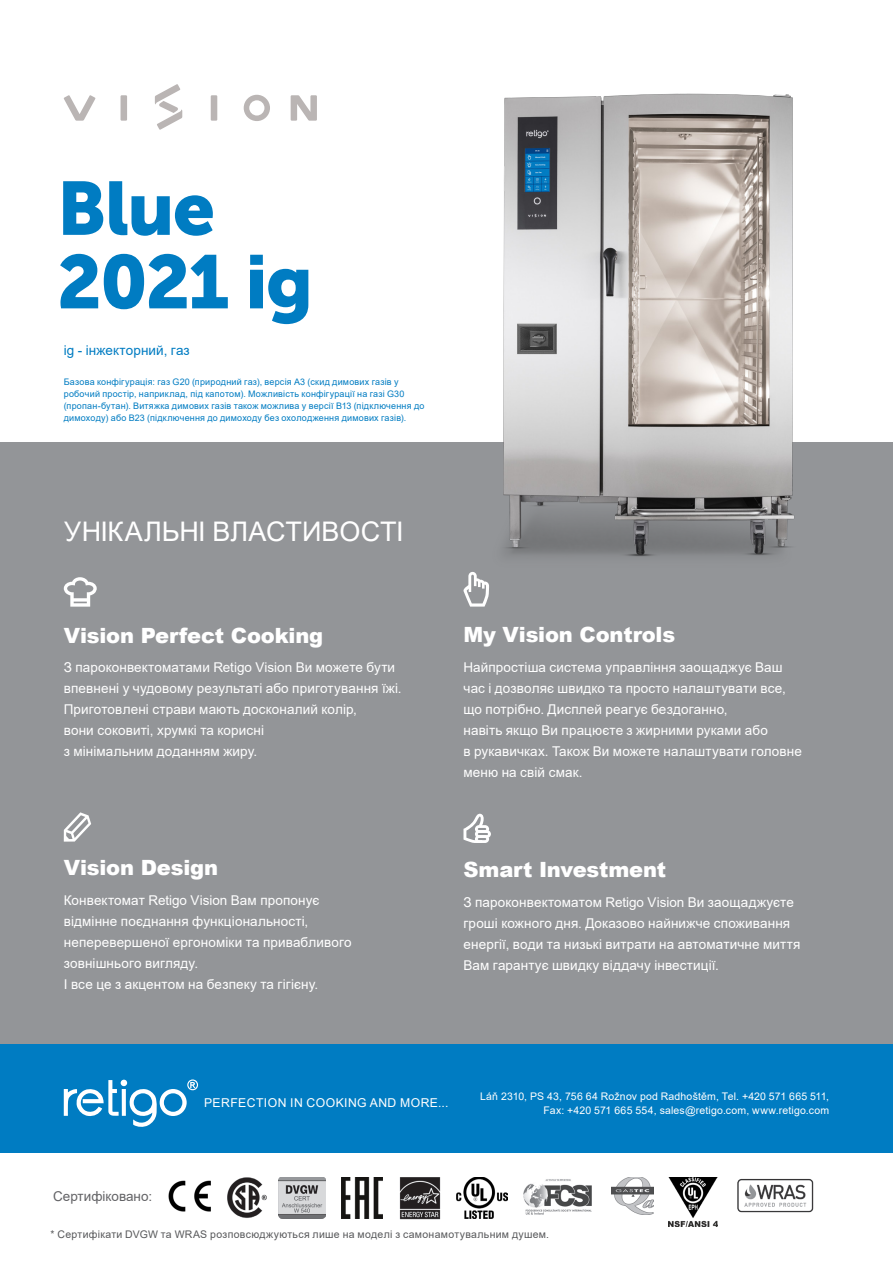
<style>
.page{position:relative;width:893px;height:1263px;background:#fff}
.page>*{position:absolute;margin:0;border:0;box-sizing:border-box;transform-origin:0 0}
.t1{font:75px "Museo Sans 900";letter-spacing:-.025em;color:#007cc2}
.t2{font:27px "Arial";color:#fff}
.t3{font:900 21px "Arial";letter-spacing:-.01em;color:#fff}
.Podnadpis{font:13.5px/21px "Arial";letter-spacing:.01em;color:#fff}
.Podnadpis-2{font:13.5px "Arial";letter-spacing:.01em;color:#007cc2}
.t4{font:13.5px "Arial";color:#636366}
.t5{font:12.15px "Arial";letter-spacing:.035em;color:#fff}
.t6{font:10.5px/13.5px "Arial";letter-spacing:.02em;color:#fff;text-align:right}
.t7{font:10.5px "Arial";letter-spacing:.03em;color:#57585a}
.Podnadpis-3{font:9px/12px "Arial";letter-spacing:.025em;color:#007cc2}
</style>
<div class="page">
<div style="left:0;top:1044px;width:893px;height:108px;background:#007cc2"></div>
<svg style="left:64px;top:1079px;width:134px;height:48px"></svg>
<img style="left:168px;top:1180px;width:43px;height:32px">
<img style="left:227px;top:1177px;width:40px;height:41px">
<img style="left:279px;top:1177px;width:46px;height:41px">
<img style="left:341px;top:1177px;width:42px;height:41px">
<img style="left:399px;top:1177px;width:42px;height:42px">
<img style="left:523px;top:1179px;width:69px;height:36px">
<img style="left:612px;top:1177px;width:41px;height:37px">
<img style="left:668px;top:1177px;width:49px;height:49px">
<img style="left:456px;top:1177px;width:51px;height:41px">
<img style="left:737px;top:1178px;width:77px;height:35px">
<div style="left:0;top:442px;width:893px;height:602px;background:#939598"></div>
<svg style="left:244px;top:95px;width:26px;height:26px"></svg>
<svg style="left:155px;top:84px;width:27px;height:46px"></svg>
<svg style="left:64px;top:95px;width:32px;height:26px"></svg>
<div style="left:211px;top:95px;width:6px;height:26px;background:#bab5b4"></div>
<div style="left:121px;top:95px;width:6px;height:26px;background:#bab5b4"></div>
<svg style="left:291px;top:95px;width:26px;height:26px"></svg>
<img style="left:503px;top:93px;width:291px;height:464px">
<svg style="left:64px;top:577px;width:33px;height:30px"></svg>
<svg style="left:64px;top:812px;width:27px;height:30px"></svg>
<svg style="left:463px;top:572px;width:26px;height:35px"></svg>
<svg style="left:463px;top:813px;width:28px;height:30px"></svg>
<h1 class="t1" style="left:57px;top:166px;width:160px">Blue</h1>
<h1 class="t1" style="left:57px;top:239px;width:258px">2021 ig</h1>
<p class="Podnadpis-2" style="left:64px;top:340px;width:127px">ig - інжекторний, газ</p>
<p class="Podnadpis-3" style="left:64px;top:375px;width:362px">Базова конфігурація: газ G20 (природний газ), версія A3 (скид димових газів у робочий простір, наприклад, під капотом). Можливість конфігурації на газі G30 (пропан-бутан). Витяжка димових газів також можлива у версії B13 (підключення до димоходу) або B23 (підключення до димоходу без охолодження димових газів).</p>
<h2 class="t2" style="left:64px;top:512px;width:341px">УНІКАЛЬНІ ВЛАСТИВОСТІ</h2>
<h3 class="t3" style="left:64px;top:620px;width:261px">Vision Perfect Cooking</h3>
<p class="Podnadpis" style="left:64px;top:657px;width:339px">З пароконвектоматами Retigo Vision Ви можете бути впевнені у чудовому результаті або приготування їжі.</p>
<p class="Podnadpis" style="left:64px;top:699px;width:295px">Приготовлені страви мають досконалий колір,</p>
<p class="Podnadpis" style="left:64px;top:720px;width:202px">вони соковиті, хрумкі та корисні</p>
<p class="Podnadpis" style="left:64px;top:741px;width:195px">з мінімальним доданням жиру.</p>
<h3 class="t3" style="left:64px;top:853px;width:156px">Vision Design</h3>
<p class="Podnadpis" style="left:64px;top:890px;width:257px">Конвектомат Retigo Vision Вам пропонує</p>
<p class="Podnadpis" style="left:64px;top:911px;width:246px">відмінне поєднання функціональності,</p>
<p class="Podnadpis" style="left:64px;top:932px;width:289px">неперевершеної ергономіки та привабливого зовнішнього вигляду.<br>І все це з акцентом на безпеку та гігієну.</p>
<h3 class="t3" style="left:463px;top:620px;width:213px">My Vision Controls</h3>
<p class="Podnadpis" style="left:463px;top:657px;width:321px">Найпростіша система управління заощаджує Ваш</p>
<p class="Podnadpis" style="left:463px;top:678px;width:324px">час і дозволяє швидко та просто налаштувати все,</p>
<p class="Podnadpis" style="left:463px;top:699px;width:266px">що потрібно. Дисплей реагує бездоганно,</p>
<p class="Podnadpis" style="left:463px;top:720px;width:340px">навіть якщо Ви працюєте з жирними руками або<br>в рукавичках. Також Ви можете налаштувати головне меню на свій смак.</p>
<h3 class="t3" style="left:463px;top:854px;width:204px">Smart Investment</h3>
<p class="Podnadpis" style="left:463px;top:891px;width:338px">З пароконвектоматом Retigo Vision Ви заощаджуєте гроші кожного дня. Доказово найнижче споживання енергії, води та низькі витрати на автоматичне миття</p>
<p class="Podnadpis" style="left:463px;top:954px;width:257px">Вам гарантує швидку віддачу інвестиції.</p>
<p class="t5" style="left:204px;top:1094px;width:246px">PERFECTION IN COOKING AND MORE...</p>
<p class="t6" style="left:480px;top:1089px;width:351px">Láň 2310, PS 43, 756 64 Rožnov pod Radhoštěm, Tel. +420 571 665 511,<br>Fax: +420 571 665 554, sales@retigo.com, www.retigo.com</p>
<p class="t4" style="left:53px;top:1187px;width:101px">Сертифіковано:</p>
<p class="t7" style="left:51px;top:1226px;width:500px">* Сертифікати DVGW та WRAS розповсюджуються лише на моделі з самонамотувальним душем.</p>
</div>
